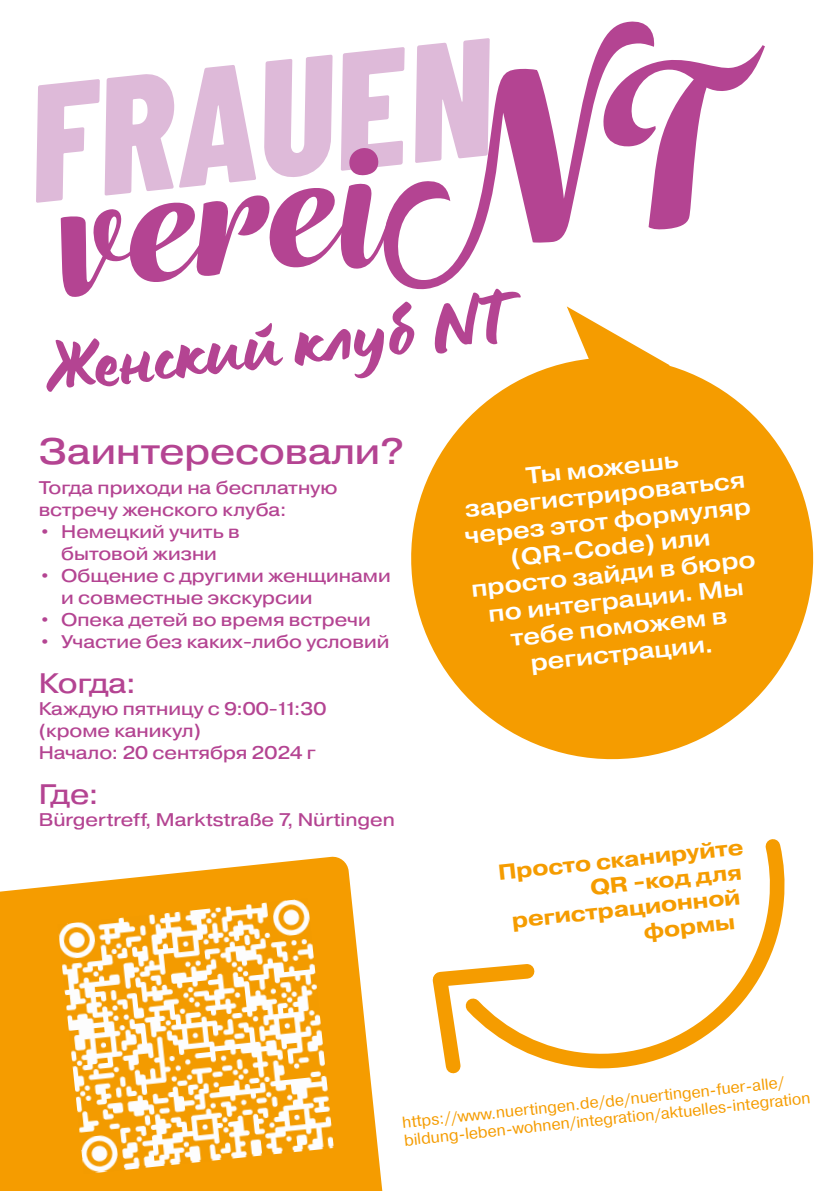
<style>
.page{position:relative;width:840px;height:1191px;background:#fff}
.page>*{position:absolute;margin:0;border:0;box-sizing:border-box;transform-origin:0 0}
.t1{font:italic 700 187.8px "Wreath";color:#b44492}
.t2{font:italic 800 166.4px "Barlow Condensed";color:#debad9}
.t3{font:83.8px "Lumios Brush";color:#b44492}
.t4{font:36.6px "Pragmatica Ext";color:#b44492}
.t5{font:28.2px "Pragmatica Ext";letter-spacing:-.02em;color:#b44492}
.t6{font:500 23.6px/26.6px "Pragmatica Ext";color:#fff;text-align:center}
.t7{font:700 21.8px "Pragmatica Ext";color:#f59c00}
.t8{font:18.4px/22px "Pragmatica Ext";color:#b44492}
.t9{font:16px/18px "Pragmatica";color:#f59c00}
.s1{font-size:286px}
.s2{font-size:271.2px}
</style>
<div class="page">
<svg style="left:411px;top:362px;width:403px;height:398px;fill:#f59c00"></svg>
<svg style="left:566px;top:306px;width:103px;height:110px"></svg>
<svg style="left:542px;top:839px;width:243px;height:230px"></svg>
<svg style="left:432px;top:964px;width:110px;height:110px"></svg>
<svg style="left:0;top:856px;width:383px;height:335px;fill:#f59c00"></svg>
<img style="left:58px;top:898px;width:275px;height:276px">
<h1 class="t1" style="left:36px;top:123px;width:697px;rotate:-6deg">verei<span class="s1">N</span><span class="s2">T</span></h1>
<h2 class="t2" style="left:15px;top:26px;width:467px;rotate:-6deg">FRAUEN</h2>
<h3 class="t3" style="left:40px;top:309px;width:463px;rotate:-6deg">Женский клуб NT</h3>
<h3 class="t4" style="left:39px;top:429px;width:367px">Заинтересовали?</h3>
<p class="t8" style="left:39px;top:476px;width:300px">Тогда приходи на бесплатную встречу женского клуба:</p>
<p class="t8" style="left:39px;top:520px;width:202px;text-align:center">• Немецкий учить в бытовой жизни</p>
<p class="t8" style="left:61px;top:564px;width:331px;text-indent:-23px">• Общение с другими женщинами и совместные экскурсии</p>
<p class="t8" style="left:39px;top:608px;width:333px">• Опека детей во время встречи</p>
<p class="t8" style="left:39px;top:630px;width:352px">• Участие без каких-либо условий</p>
<h3 class="t5" style="left:39px;top:666px;width:98px">Когда:</h3>
<p class="t8" style="left:39px;top:698px;width:289px">Каждую пятницу с 9:00-11:30 (кроме каникул)<br>Начало: 20 сентября 2024 г</p>
<h3 class="t5" style="left:39px;top:777px;width:61px">Где:</h3>
<p class="t8" style="left:39px;top:809px;width:357px">Bürgertreff, Marktstraße 7, Nürtingen</p>
<p class="t6" style="left:457px;top:469px;width:289px;rotate:-6deg">Ты можешь зарегистрироваться через этот формуляр (QR-Code) или просто зайди в бюро по интеграции. Мы тебе поможем в регистрации.</p>
<p class="t7" style="left:496px;top:858px;width:247px;rotate:-6deg">Просто сканируйте</p>
<p class="t7" style="left:588px;top:873px;width:154px;rotate:-6deg">QR -код для</p>
<p class="t7" style="left:510px;top:906px;width:231px;rotate:-6deg">регистрационной</p>
<p class="t7" style="left:642px;top:917px;width:93px;rotate:-6deg">формы</p>
<p class="t9" style="left:401px;top:1113px;width:410px;rotate:-6deg">https://www.nuertingen.de/de/nuertingen-fuer-alle/ bildung-leben-wohnen/integration/aktuelles-integration</p>
</div>
